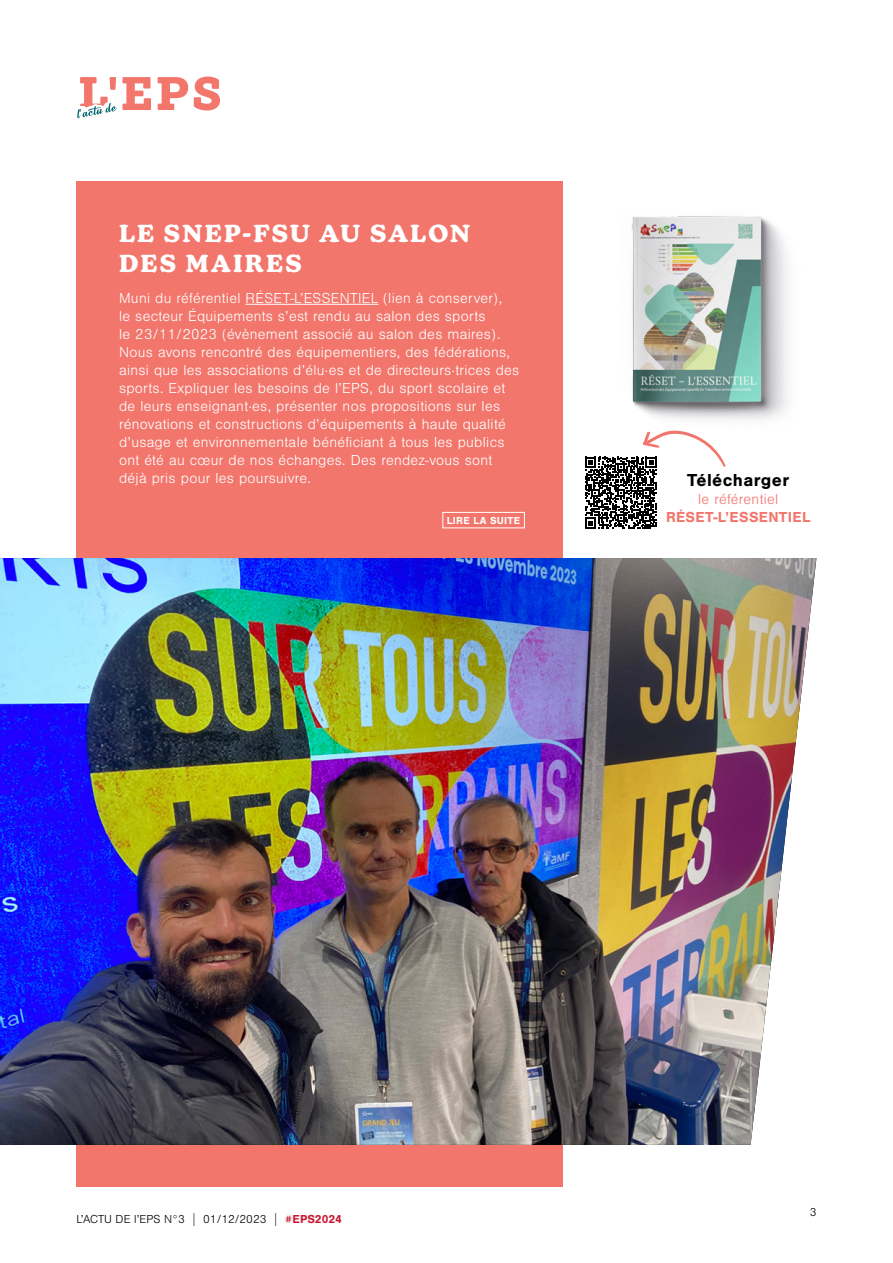
<style>
.page{position:relative;width:893px;height:1263px;background:#fff}
.page>*{position:absolute;margin:0;border:0;box-sizing:border-box;transform-origin:0 0}
.t1{font:700 24px/30px "New Kansas";letter-spacing:.1em;color:#fff}
.t2{font:700 18px "Nimbus San";letter-spacing:.02em;color:#000}
.t3{font:300 15px/18px "Nimbus San";letter-spacing:.02em;color:#fff}
.t4{font:700 15px "Nimbus San";letter-spacing:.02em;color:#f2766c}
.t5{font:300 15px "Nimbus San";letter-spacing:.02em;color:#f2766c}
.t6{font:300 12px "Nimbus San";color:#000}
.t7{font:700 10.5px "Nimbus San";letter-spacing:.02em;color:#fff}
.s1{font-family:"Work Sans";font-weight:200;font-size:19.5px}
.s2{font-weight:700;color:#c61a32}
</style>
<div class="page">
<svg style="left:76px;top:76px;width:144px;height:147px"></svg>
<div style="left:77px;top:181px;width:486px;height:1005px;background:#f2766c"></div>
<hr style="left:246px;top:304px;width:132px;height:1px;background:#fff">
<div style="left:442px;top:512px;width:83px;height:16px;border:1px solid #fff"></div>
<img style="left:0;top:558px;width:816px;height:587px">
<svg style="left:585px;top:449px;width:141px;height:80px"></svg>
<img style="left:632px;top:216px;width:156px;height:233px">
<h1 class="t1" style="left:119px;top:219px;width:352px">LE SNEP-FSU AU SALON<br>DES MAIRES</h1>
<p class="t3" style="left:119px;top:289px;width:402px">Muni du référentiel RÉSET-L’ESSENTIEL (lien à conserver),<br>le secteur Équipements s’est rendu au salon des sports<br>le 23/11/2023 (évènement associé au salon des maires).<br>Nous avons rencontré des équipementiers, des fédérations, ainsi que les associations d’élu·es et de directeurs·trices des sports. Expliquer les besoins de l’EPS, du sport scolaire et de leurs enseignant·es, présenter nos propositions sur les rénovations et constructions d’équipements à haute qualité d’usage et environnementale bénéficiant à tous les publics ont été au cœur de nos échanges. Des rendez-vous sont déjà pris pour les poursuivre.</p>
<p class="t7" style="left:447px;top:514px;width:75px">LIRE LA SUITE</p>
<p class="t2" style="left:687px;top:470px;width:104px">Télécharger</p>
<p class="t5" style="left:698px;top:491px;width:82px">le référentiel</p>
<p class="t4" style="left:666px;top:508px;width:146px">RÉSET-L’ESSENTIEL</p>
<p class="t6" style="left:77px;top:1212px;width:267px">L’ACTU DE l’EPS N°3 <span class="s1">I</span> 01/12/2023 <span class="s1">I</span> <span class="s2">#EPS2024</span></p>
<p class="t6" style="left:810px;top:1205px;width:8px">3</p>
</div>
